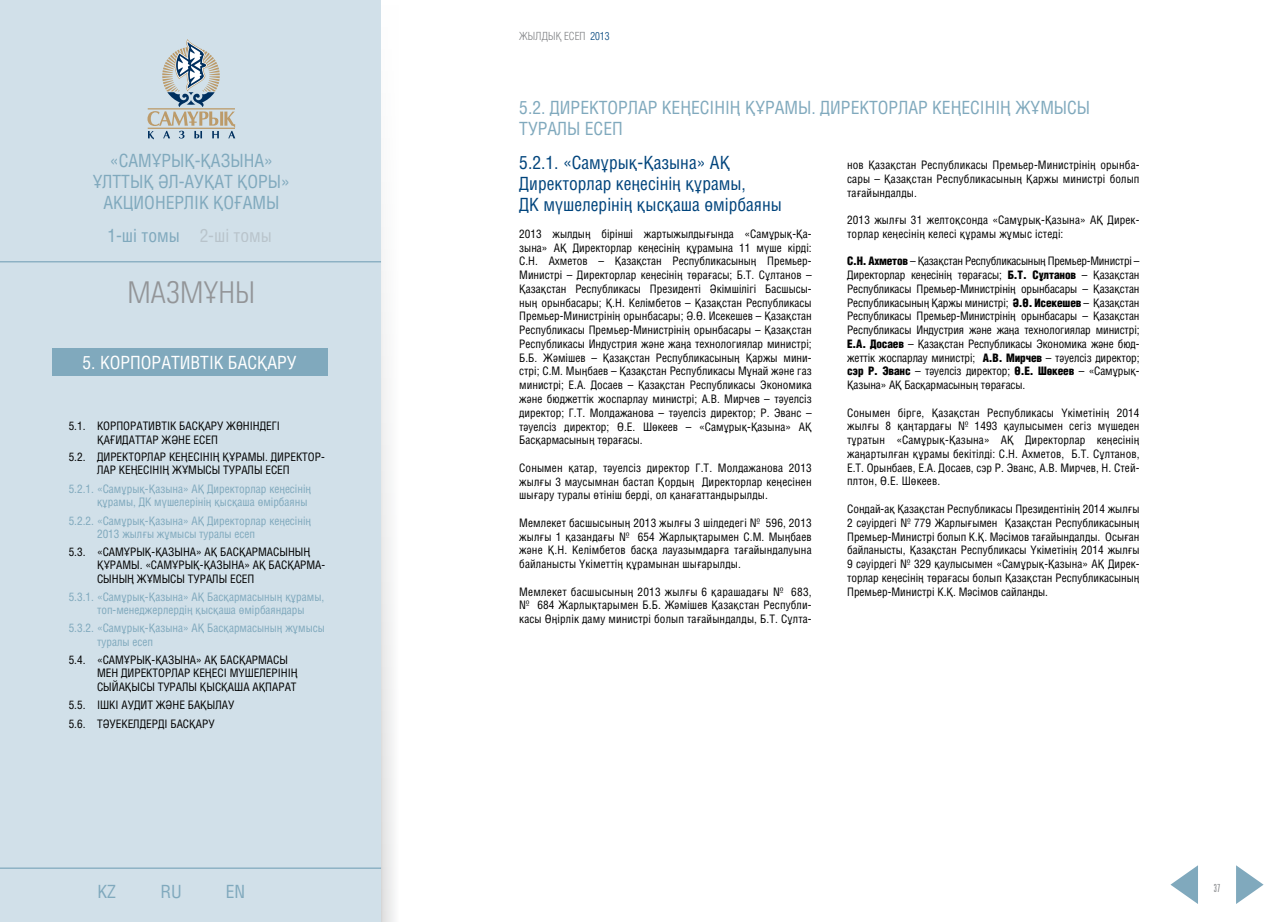
<style>
.page{position:relative;width:1276px;height:922px;background:#fff}
.page>*{position:absolute;margin:0;border:0;box-sizing:border-box;transform-origin:0 0}
.t1{font:300 condensed 30px "DS Partner";color:#939598}
.t2{font:17.5px/21px "KTT AG Letterica Condensed";color:#80a9bd}
.t3{font:17.5px/21px "KTT AG Letterica Condensed";color:#00447c}
.t4{font:17.5px "KTT AG Letterica Condensed";color:#fff}
.t5{font:11.25px/13.8px "KTT AG Letterica Condensed";color:#000;text-align:justify}
.t6{font:11.25px/13.5px "KTT AG Letterica Condensed";color:#80a9bd}
.t7{font:300 condensed 11.25px "Kz Helios";color:#808285}
.t8{font:11.25px "Unicum Cond Light C";color:#808285}
.s1{color:#808285}
.s2{font-family:"Helios Cond Light C";font-weight:400;font-stretch:normal;color:#00447c}
.s3{font-family:"KTT AG Letterica";font-weight:300;font-stretch:condensed}
</style>
<div class="page">
<div style="left:0;top:0;width:381px;height:921px;background:#d1e0e9"></div>
<div style="left:52px;top:348px;width:275px;height:27px;background:#80a9bd"></div>
<svg style="left:147px;top:39px;width:88px;height:100px"></svg>
<hr style="left:0;top:867px;width:381px;height:1px;background:#80a9bd">
<hr style="left:0;top:261px;width:381px;height:1px;background:#80a9bd">
<svg style="left:1236px;top:865px;width:27px;height:38px"></svg>
<svg style="left:1170px;top:865px;width:28px;height:38px"></svg>
<div style="left:381px;top:0;width:17px;height:921px;background:linear-gradient(to bottom,#fefefe,#ececec)"></div>
<h2 class="t2" style="left:93px;top:150px;width:199px;text-align:center">«САМҰРЫҚ-ҚАЗЫНА»<br>ҰЛТТЫҚ ӘЛ-АУҚАТ ҚОРЫ»<br>АКЦИОНЕРЛІК ҚОҒАМЫ</h2>
<h2 class="t2" style="left:107px;top:225px;width:166px">1-шi томы <span class="s1">2-шi томы</span></h2>
<h1 class="t1" style="left:127px;top:275px;width:129px">МАЗМҰНЫ</h1>
<h2 class="t4" style="left:83px;top:352px;width:216px">5. КОРПОРАТИВТІК БАСҚАРУ</h2>
<p class="t5" style="left:97px;top:419px;width:184px;text-indent:-28px">5.1. КОРПОРАТИВТІК БАСҚАРУ ЖӨНІНДЕГІ<br>ҚАҒИДАТТАР ЖӘНЕ ЕСЕП</p>
<p class="t5" style="left:69px;top:449px;width:258px;text-align:center">5.2. ДИРЕКТОРЛАР КЕҢЕСІНІҢ ҚҰРАМЫ. ДИРЕКТОР-<br>ЛАР КЕҢЕСІНІҢ ЖҰМЫСЫ ТУРАЛЫ ЕСЕП</p>
<p class="t6" style="left:97px;top:481px;width:216px;text-indent:-28px">5.2.1. «Самұрық-Қазына» АҚ Директорлар кеңесінің құрамы, ДК мүшелерінің қысқаша өмірбаяны</p>
<p class="t6" style="left:97px;top:513px;width:216px;text-indent:-28px">5.2.2. «Самұрық-Қазына» АҚ Директорлар кеңесінің<br>2013 жылғы жұмысы туралы есеп</p>
<p class="t5" style="left:97px;top:544px;width:230px;text-align:left;text-indent:-28px">5.3. «САМҰРЫҚ-ҚАЗЫНА» АҚ БАСҚАРМАСЫНЫҢ<br>ҚҰРАМЫ. «САМҰРЫҚ-ҚАЗЫНА» АҚ БАСҚАРМА-<br>СЫНЫҢ ЖҰМЫСЫ ТУРАЛЫ ЕСЕП</p>
<p class="t6" style="left:97px;top:589px;width:229px;text-indent:-28px">5.3.1. «Самұрық-Қазына» АҚ Басқармасының құрамы, топ-менеджерлердің қысқаша өмірбаяндары</p>
<p class="t6" style="left:97px;top:621px;width:229px;text-indent:-28px">5.3.2. «Самұрық-Қазына» АҚ Басқармасының жұмысы туралы есеп</p>
<p class="t5" style="left:97px;top:652px;width:202px;text-align:left;text-indent:-28px">5.4. «САМҰРЫҚ-ҚАЗЫНА» АҚ БАСҚАРМАСЫ<br>МЕН ДИРЕКТОРЛАР КЕҢЕСІ МҮШЕЛЕРІНІҢ<br>СЫЙАҚЫСЫ ТУРАЛЫ ҚЫСҚАША АҚПАРАТ</p>
<p class="t5" style="left:69px;top:694px;width:167px;line-height:19px">5.5. ІШКІ АУДИТ ЖӘНЕ БАҚЫЛАУ<br>5.6. ТӘУЕКЕЛДЕРДІ БАСҚАРУ</p>
<h2 class="t2" style="left:97px;top:881px;width:20px">KZ</h2>
<h2 class="t2" style="left:160px;top:881px;width:23px">RU</h2>
<h2 class="t2" style="left:226px;top:881px;width:21px">EN</h2>
<p class="t7" style="left:519px;top:30px;width:92px">ЖЫЛДЫҚ ЕСЕП <span class="s2">2013</span></p>
<h2 class="t2" style="left:519px;top:97px;width:572px">5.2. ДИРЕКТОРЛАР КЕҢЕСІНІҢ ҚҰРАМЫ. ДИРЕКТОРЛАР КЕҢЕСІНІҢ ЖҰМЫСЫ<br>ТУРАЛЫ ЕСЕП</h2>
<h2 class="t3" style="left:519px;top:152px;width:264px">5.2.1. «Самұрық-Қазына» АҚ<br>Директорлар кеңесінің құрамы,<br>ДК мүшелерінің қысқаша өмірбаяны</h2>
<p class="t5" style="left:519px;top:227px;width:294px">2013 жылдың бірінші жартыжылдығында «Самұрық-Қа&shy;зына» АҚ Директорлар кеңесінің құрамына 11 мүше кірді:<br>С.Н. Ахметов – Қазақстан Республикасының Премьер-Министрі – Директорлар кеңесінің төрағасы; Б.Т. Сұлтанов – Қазақстан Республикасы Президенті Әкімшілігі Басшысы&shy;ның орынбасары; Қ.Н. Келімбетов – Қазақстан Республикасы Премьер-Министрінің орынбасары; Ә.Ө. Исекешев – Қазақстан Республикасы Премьер-Министрінің орынбасары – Қазақстан Республикасы Индустрия және жаңа технологиялар министрі; Б.Б. Жәмішев – Қазақстан Республикасының Қаржы мини&shy;стрі; С.М. Мыңбаев – Қазақстан Республикасы Мұнай және газ министрі; Е.А. Досаев – Қазақстан Республикасы Экономика және бюджеттік жоспарлау министрі; А.В. Мирчев – тәуелсіз директор; Г.Т. Молдажанова – тәуелсіз директор; Р. Эванс – тәуелсіз директор; Ө.Е. Шөкеев – «Самұрық-Қазына» АҚ Басқармасының төрағасы.</p>
<p class="t5" style="left:519px;top:460px;width:294px">Сонымен қатар, тәуелсіз директор Г.Т. Молдажанова 2013 жылғы 3 маусымнан бастап Қордың Директорлар кеңесінен шығару туралы өтініш берді, ол қанағаттандырылды.</p>
<p class="t5" style="left:519px;top:515px;width:294px">Мемлекет басшысының 2013 жылғы 3 шілдедегі № 596, 2013 жылғы 1 қазандағы № 654 Жарлықтарымен С.М. Мыңбаев және Қ.Н. Келімбетов басқа лауазымдарға тағайындалуына байланысты Үкіметтің құрамынан шығарылды.</p>
<p class="t5" style="left:519px;top:584px;width:294px">Мемлекет басшысының 2013 жылғы 6 қарашадағы № 683, № 684 Жарлықтарымен Б.Б. Жәмішев Қазақстан Республи&shy;касы Өңірлік даму министрі болып тағайындалды, Б.Т. Сұлта-</p>
<p class="t5" style="left:847px;top:158px;width:294px">нов Қазақстан Республикасы Премьер-Министрінің орынба&shy;сары – Қазақстан Республикасының Қаржы министрі болып тағайындалды.</p>
<p class="t5" style="left:847px;top:213px;width:294px">2013 жылғы 31 желтоқсонда «Самұрық-Қазына» АҚ Дирек&shy;торлар кеңесінің келесі құрамы жұмыс істеді:</p>
<p class="t5" style="left:847px;top:254px;width:294px"><span class="s3">С.Н. Ахметов</span> – Қазақстан Республикасының Премьер-Министрі – Директорлар кеңесінің төрағасы; <span class="s3">Б.Т. Сұлтанов</span> – Қазақстан Республикасы Премьер-Министрінің орынбасары – Қазақстан Республикасының Қаржы министрі; <span class="s3">Ә.Ө. Исекешев</span> – Қазақстан Республикасы Премьер-Министрінің орынбасары – Қазақстан Республикасы Индустрия және жаңа технологиялар министрі; <span class="s3">Е.А. Досаев</span> – Қазақстан Республикасы Экономика және бюд&shy;жеттік жоспарлау министрі; <span class="s3">А.В. Мирчев</span> – тәуелсіз директор; <span class="s3">сэр Р. Эванс</span> – тәуелсіз директор; <span class="s3">Ө.Е. Шөкеев</span> – «Самұрық-Қазына» АҚ Басқармасының төрағасы.</p>
<p class="t5" style="left:847px;top:405px;width:294px">Сонымен бірге, Қазақстан Республикасы Үкіметінің 2014 жылғы 8 қаңтардағы № 1493 қаулысымен сегіз мүшеден тұратын «Самұрық-Қазына» АҚ Директорлар кеңесінің жаңартылған құрамы бекітілді: С.Н. Ахметов, Б.Т. Сұлтанов, Е.Т. Орынбаев, Е.А. Досаев, сэр Р. Эванс, А.В. Мирчев, Н. Стей&shy;плтон, Ө.Е. Шөкеев.</p>
<p class="t5" style="left:847px;top:502px;width:294px">Сондай-ақ Қазақстан Республикасы Президентінің 2014 жылғы 2 сәуірдегі № 779 Жарлығымен Қазақстан Республикасының Премьер-Министрі болып К.Қ. Мәсімов тағайындалды. Осыған байланысты, Қазақстан Республикасы Үкіметінің 2014 жылғы 9 сәуірдегі № 329 қаулысымен «Самұрық-Қазына» АҚ Дирек&shy;торлар кеңесінің төрағасы болып Қазақстан Республикасының Премьер-Министрі К.Қ. Мәсімов сайланды.</p>
<p class="t8" style="left:1214px;top:881px;width:8px">37</p>
</div>
